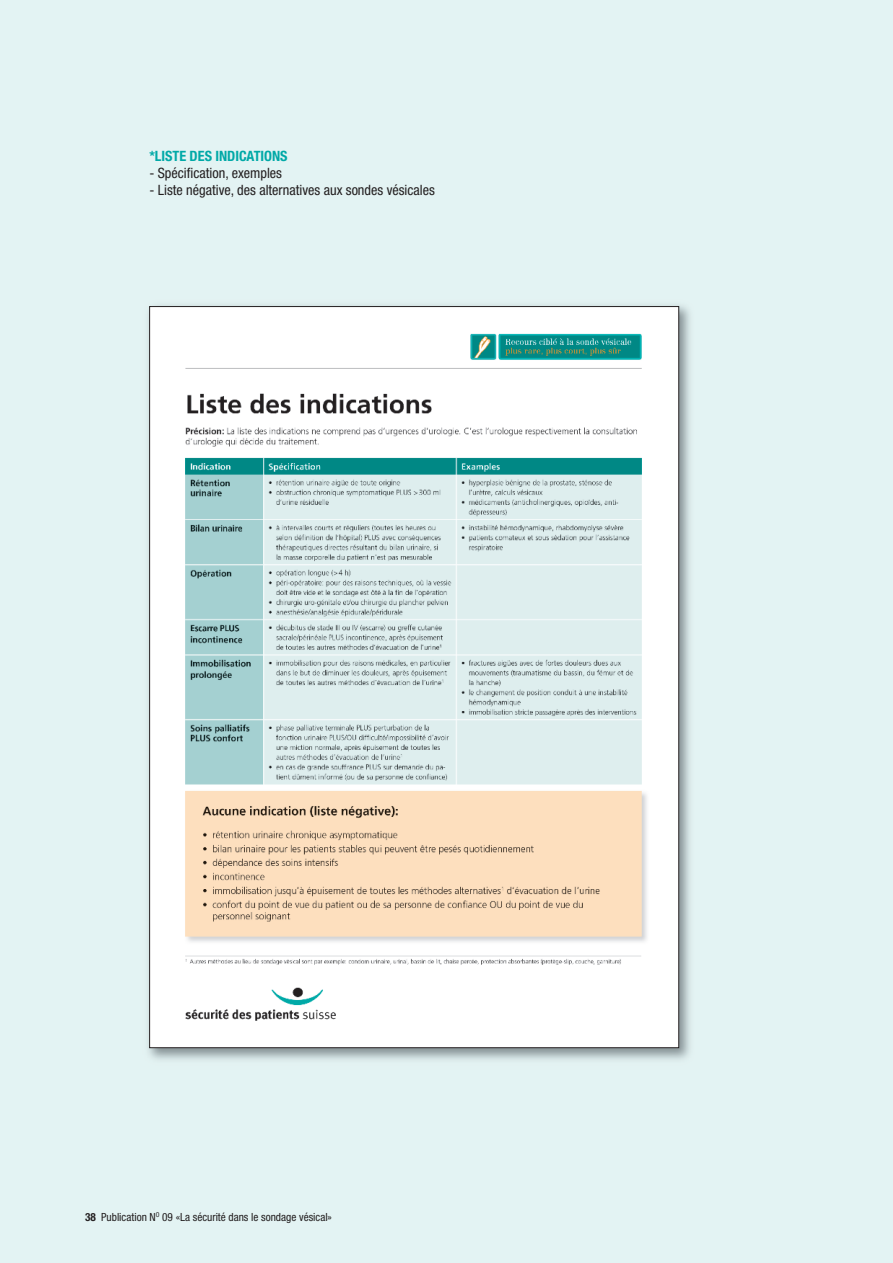
<style>
.page{position:relative;width:893px;height:1263px;background:#e3f3f3}
.page>*{position:absolute;margin:0;border:0;box-sizing:border-box;transform-origin:0 0}
.t1{font:condensed 14.25px "Helvetica Neue";color:#231f20}
.t2{font:700 condensed 14.25px "Helvetica Neue";color:#00a9a7}
.t3{font:condensed 11.25px "Helvetica Neue";color:#231f20}
.s1{font-weight:700}
</style>
<div class="page">
<img style="left:148px;top:305px;width:542px;height:755px">
<div style="left:150px;top:307px;width:529px;height:741px;background:#fff"></div>
<img style="left:185px;top:333px;width:462px;height:688px">
<p class="t2" style="left:149px;top:151px;width:140px">*LISTE DES INDICATIONS</p>
<p class="t1" style="left:149px;top:168px;width:134px">- Spécification, exemples</p>
<p class="t1" style="left:149px;top:185px;width:287px">- Liste négative, des alternatives aux sondes vésicales</p>
<p class="t3" style="left:85px;top:1213px;width:248px"><span class="s1">38</span> Publication N<sup>O</sup> 09 «La sécurité dans le sondage vésical»</p>
</div>
